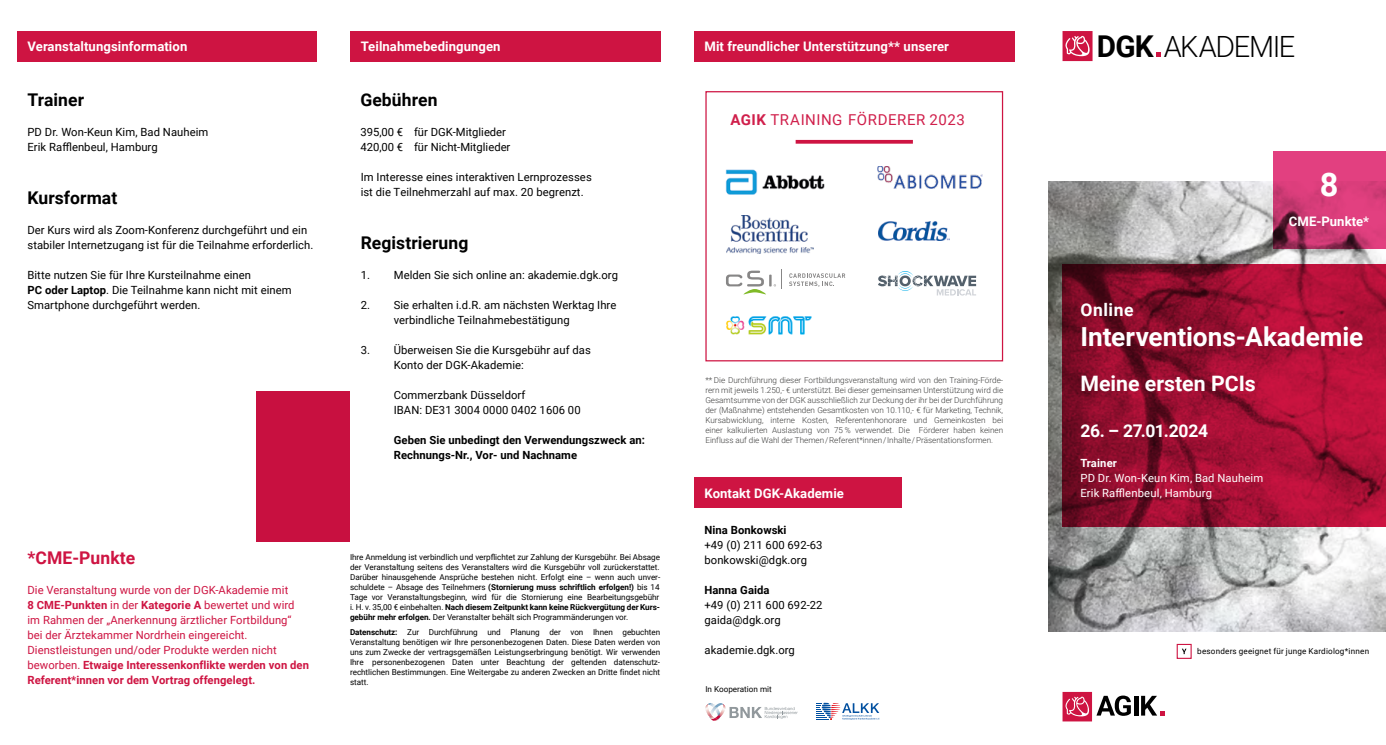
<style>
.page{position:relative;width:1386px;height:745px;background:#fff}
.page>*{position:absolute;margin:0;border:0;box-sizing:border-box;transform-origin:0 0}
.t1{font:700 32.5px "Roboto";color:#fff}
.t2{font:300 29.25px "Roboto";letter-spacing:-.05em;color:#000}
.t3{font:700 26.25px "Roboto";color:#fff}
.t4{font:700 21.25px "Roboto";color:#fff}
.t5{font:700 17.5px "Roboto";letter-spacing:.005em;color:#000}
.t6{font:700 17.5px "Roboto";letter-spacing:-.01em;color:#fff}
.t7{font:700 17.5px "Roboto";letter-spacing:.005em;color:#ce1442}
.t8{font:15px "Roboto";letter-spacing:.035em;color:#d01f4b}
.t9{font:700 13.12px "Roboto";letter-spacing:.005em;color:#fff}
.t10{font:11.25px/15px "Roboto";letter-spacing:.005em;color:#000}
.t11{font:11.25px/15px "Roboto";letter-spacing:.005em;color:#ce1442}
.t12{font:700 11.25px/15px "Roboto";letter-spacing:.005em;color:#000}
.t13{font:11.25px/15px "Roboto";letter-spacing:.015em;color:#fff}
.t14{font:700 11.25px "Roboto";letter-spacing:.01em;color:#fff}
.t15{font:8.12px/10px "Roboto";letter-spacing:-.005em;color:#000;text-align:justify}
.t16{font:300 8.12px/10px "Roboto";color:#3c3c3b;text-align:justify}
.t17{font:8.12px "Roboto";letter-spacing:.025em;color:#000}
.s1{font-weight:700}
.s2{font-style:inherit}
.s3{font-weight:700;font-size:30px}
</style>
<div class="page">
<div style="left:350px;top:31px;width:310px;height:30px;background:#ce1442"></div>
<div style="left:256px;top:391px;width:94px;height:150px;background:#c81040"></div>
<div style="left:17px;top:31px;width:299px;height:30px;background:#ce1442"></div>
<svg style="left:1156px;top:52px;width:4px;height:5px"></svg>
<svg style="left:1062px;top:31px;width:30px;height:30px"></svg>
<img style="left:1048px;top:181px;width:337px;height:450px">
<svg style="left:1062px;top:264px;width:323px;height:262px;background:#980e30"></svg>
<hr style="left:1134px;top:695px;width:4px;height:20px;background:#000">
<svg style="left:1141px;top:695px;width:23px;height:20px"></svg>
<svg style="left:1062px;top:691px;width:68px;height:30px"></svg>
<svg style="left:1176px;top:643px;width:16px;height:16px"></svg>
<div style="left:694px;top:477px;width:207px;height:30px;background:#ce1442"></div>
<svg style="left:705px;top:703px;width:92px;height:18px"></svg>
<svg style="left:816px;top:702px;width:63px;height:17px"></svg>
<div style="left:694px;top:31px;width:320px;height:30px;background:#ce1442"></div>
<div style="left:705px;top:91px;width:298px;height:270px;border:1px solid #ce1442"></div>
<svg style="left:795px;top:140px;width:118px;height:4px"></svg>
<img style="left:726px;top:215px;width:87px;height:38px">
<img style="left:726px;top:169px;width:99px;height:25px">
<img style="left:726px;top:316px;width:85px;height:18px">
<svg style="left:789px;top:273px;width:56px;height:14px"></svg>
<svg style="left:726px;top:269px;width:56px;height:25px"></svg>
<img style="left:878px;top:166px;width:104px;height:22px">
<svg style="left:878px;top:271px;width:98px;height:24px"></svg>
<img style="left:878px;top:221px;width:71px;height:19px">
<svg style="left:1272px;top:151px;width:113px;height:98px;background:#cc3b74"></svg>
<h3 class="t9" style="left:27px;top:37px;width:161px">Veranstaltungsinformation</h3>
<h3 class="t5" style="left:27px;top:88px;width:58px">Trainer</h3>
<h3 class="t10" style="left:27px;top:124px;width:182px">PD Dr. Won-Keun Kim, Bad Nauheim<br>Erik Rafflenbeul, Hamburg</h3>
<h3 class="t5" style="left:27px;top:185px;width:91px">Kursformat</h3>
<h3 class="t10" style="left:27px;top:222px;width:287px">Der Kurs wird als Zoom-Konferenz durchgeführt und ein stabiler Internetzugang ist für die Teilnahme erforderlich.</h3>
<h3 class="t10" style="left:27px;top:267px;width:266px">Bitte nutzen Sie für Ihre Kursteilnahme einen<br><span class="s1">PC oder Laptop</span>. Die Teilnahme kann nicht mit einem<br>Smartphone durchgeführt werden.</h3>
<h3 class="t7" style="left:27px;top:545px;width:109px">*CME-Punkte</h3>
<p class="t11" style="left:27px;top:582px;width:283px">Die Veranstaltung wurde von der DGK-Akademie mit<br><span class="s1">8 CME-Punkten</span> in der <span class="s1">Kategorie A</span> bewertet und wird im Rahmen der „Anerkennung ärztlicher Fortbildung“ bei der Ärztekammer Nordrhein eingereicht.<br>Dienstleistungen u<span class="s2">nd</span>/o<span class="s2">der</span> Produkte werden nicht beworben. <span class="s1">Etwaige Interessenkon</span><span class="s1">fli</span><span class="s1">kte werden von den Referent*innen vor dem Vortrag offengelegt.</span></p>
<h3 class="t9" style="left:361px;top:37px;width:141px">Teilnahmebedingungen</h3>
<h3 class="t5" style="left:360px;top:88px;width:79px">Gebühren</h3>
<h3 class="t10" style="left:360px;top:124px;width:151px">395,<span class="s2">00</span> € für DGK-Mitglieder<br>420,<span class="s2">00</span> € für Nicht-Mitglieder</h3>
<h3 class="t10" style="left:361px;top:169px;width:233px">Im Interesse eines interaktiven Lernprozesses ist die Teilnehmerzahl auf max. 20 begrenzt.</h3>
<h3 class="t5" style="left:361px;top:230px;width:109px">Registrierung</h3>
<h3 class="t10" style="left:361px;top:267px;width:259px">1. Melden Sie sich online an: akademie.dgk.org</h3>
<h3 class="t10" style="left:394px;top:297px;width:224px;text-indent:-33px">2. Sie erhalten i.d.R. am nächsten Werktag Ihre verbindliche Teilnahmebestätigung</h3>
<h3 class="t10" style="left:394px;top:342px;width:198px;text-indent:-33px">3. Überweisen Sie die Kursgebühr auf das<br>Konto der DGK-Akademie:</h3>
<h3 class="t10" style="left:394px;top:387px;width:188px">Commerzbank Düsseldorf<br>IBAN: DE31 3004 0000 0402 1606 00</h3>
<h3 class="t12" style="left:394px;top:432px;width:253px">Geben Sie unbedingt den Verwendungszweck an:<br>Rechnungs-Nr., Vor- und Nachname</h3>
<p class="t15" style="left:350px;top:551px;width:312px">Ihre Anmeldung ist verbindlich und verpflichtet zur Zahlung der Kursgebühr. Bei Absage der Veranstaltung seitens des Veranstalters wird die Kursgebühr voll zurückerstattet.<br>Darüber hinausgehende Ansprüche bestehen nicht. Erfolgt eine – wenn auch unver&shy;schuldete – Absage des Teilnehmers <span class="s1">(Stornierung muss schriftlich erfolgen!)</span> bis 14<br>Tage vor Veranstaltungsbeginn, wird für die Stornierung eine Bearbeitungsgebühr i. H. v. 35,00 € einbehalten. <span class="s1">Nach diesem Zeitpunkt kann keine Rückvergütung der Kurs&shy;gebühr mehr erfolgen.</span> Der Veranstalter behält sich Programmänderungen vor.</p>
<p class="t15" style="left:350px;top:626px;width:312px"><span class="s1">Datenschutz:</span> Zur Durchführung und Planung der von Ihnen gebuchten Veranstaltung benötigen wir Ihre personenbezogenen Daten. Diese Daten werden von uns zum Zwecke der vertragsgemäßen Leistungserbringung benötigt. Wir verwenden Ihre personenbezogenen Daten unter Beachtung der geltenden datenschutz&shy;rechtlichen Bestimmungen. Eine Weitergabe zu anderen Zwecken an Dritte findet nicht statt.</p>
<h3 class="t9" style="left:704px;top:37px;width:246px">Mit freundlicher Unterstützung** unserer</h3>
<h3 class="t8" style="left:730px;top:109px;width:236px"><span class="s1">AGIK</span> TRAINING FÖRDERER 2023</h3>
<p class="t16" style="left:705px;top:374px;width:299px">** Die Durchführung dieser Fortbildungsveranstaltung wird von den Training-Förde&shy;rern mit jeweils 1.250,- € unterstützt. Bei dieser gemeinsamen Unterstützung wird die Gesamtsumme von der DGK ausschließlich zur Deckung der ihr bei der Durch führung der (Maßnahme) entstehenden Gesamtkosten von 10.110,- € für Marketing, Technik, Kursabwicklung, interne Kosten, Referentenhonorare und Gemeinkosten bei einer kalkulierten Auslastung von 75 % verwendet. Die Förderer haben keinen Einfluss auf die Wahl der Themen / Referent*innen / Inhalte / Präsentationsformen.</p>
<h3 class="t9" style="left:704px;top:483px;width:141px">Kontakt DGK-Akademie</h3>
<h3 class="t12" style="left:704px;top:522px;width:84px">Nina Bonkowski</h3>
<h3 class="t10" style="left:704px;top:537px;width:120px">+49 (0) 211 600 692-63 bonkowski@dgk.org</h3>
<h3 class="t12" style="left:704px;top:582px;width:67px">Hanna Gaida</h3>
<h3 class="t10" style="left:704px;top:597px;width:120px">+49 (0) 211 600 692-22 gaida@dgk.org</h3>
<h3 class="t10" style="left:704px;top:642px;width:92px">akademie.dgk.org</h3>
<p class="t15" style="left:705px;top:683px;width:68px">In Kooperation mit</p>
<h2 class="t2" style="left:1096px;top:26px;width:200px"><span class="s3">DGK</span> AKADEMIE</h2>
<h1 class="t1" style="left:1319px;top:162px;width:20px">8</h1>
<h3 class="t9" style="left:1288px;top:212px;width:82px">CME-Punkte*</h3>
<h3 class="t6" style="left:1080px;top:298px;width:55px">Online</h3>
<h3 class="t3" style="left:1080px;top:318px;width:284px">Interventions-Akademie</h3>
<h3 class="t4" style="left:1080px;top:369px;width:177px">Meine ersten PCIs</h3>
<h3 class="t6" style="left:1080px;top:418px;width:129px">26. – 27.01.2024</h3>
<h3 class="t14" style="left:1080px;top:454px;width:38px">Trainer</h3>
<h3 class="t13" style="left:1080px;top:469px;width:184px">PD Dr. Won-Keun Kim, Bad Nauheim<br>Erik Rafflenbeul, Hamburg</h3>
<p class="t17" style="left:1197px;top:645px;width:173px">besonders geeignet für junge Kardiolog*innen</p>
</div>
